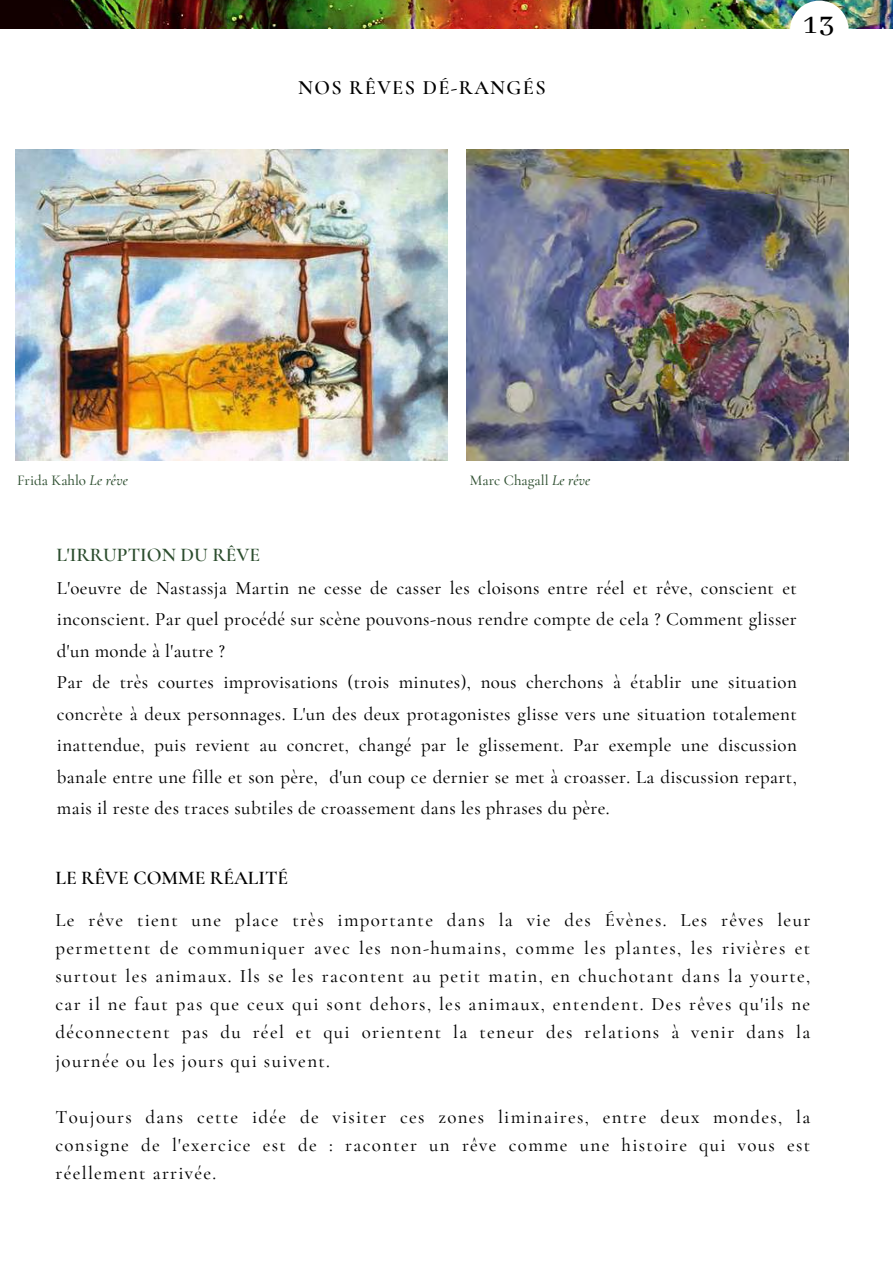
<style>
.page{position:relative;width:893px;height:1264px;background:#fff}
.page>*{position:absolute;margin:0;border:0;box-sizing:border-box;transform-origin:0 0}
.t1{font:500 31.5px "Abhaya Libre";color:#000}
.t2{font:600 20.4px "Cormorant Garamond";letter-spacing:.07em;color:#000}
.t3{font:600 19.5px "Cormorant Garamond";color:#000}
.t4{font:600 19.5px "Cormorant Garamond";color:#2c4d2e}
.t5{font:500 18.9px/31.5px "Cormorant Garamond";letter-spacing:.02em;color:#000;text-align:justify}
.t6{font:500 15px "Cormorant Garamond";color:#2c4d2e}
.s1{font-style:italic}
</style>
<div class="page">
<img style="left:15px;top:150px;width:432px;height:310px">
<img style="left:467px;top:150px;width:381px;height:310px">
<img style="left:0;top:0;width:892px;height:29px">
<div style="left:790px;top:1px;width:58px;height:58px;background:#fff;border-radius:50%"></div>
<p class="t2" style="left:298px;top:76px;width:249px">NOS RÊVES DÉ-RANGÉS</p>
<h1 class="t1" style="left:803px;top:7px;width:32px">13</h1>
<p class="t6" style="left:17px;top:471px;width:112px">Frida Kahlo <span class="s1">Le rêve</span></p>
<p class="t6" style="left:470px;top:471px;width:122px">Marc Chagall <span class="s1">Le rêve</span></p>
<p class="t4" style="left:56px;top:543px;width:205px">L'IRRUPTION DU RÊVE</p>
<p class="t5" style="left:57px;top:572px;width:741px;text-align:left">L'oeuvre de Nastassja Martin ne cesse de casser les cloisons entre réel et rêve, conscient et inconscient. Par quel procédé sur scène pouvons-nous rendre compte de cela ? Comment glisser d'un monde à l'autre ?<br>Par de très courtes improvisations (trois minutes), nous cherchons à établir une situation concrète à deux personnages. L'un des deux protagonistes glisse vers une situation totalement inattendue, puis revient au concret, changé par le glissement. Par exemple une discussion banale entre une fille et son père, d'un coup ce dernier se met à croasser. La discussion repart, mais il reste des traces subtiles de croassement dans les phrases du père.</p>
<p class="t3" style="left:55px;top:866px;width:234px">LE RÊVE COMME RÉALITÉ</p>
<p class="t5" style="left:55px;top:905px;width:756px;line-height:28.2px">Le rêve tient une place très importante dans la vie des Évènes. Les rêves leur permettent de communiquer avec les non-humains, comme les plantes, les rivières et surtout les animaux. Ils se les racontent au petit matin, en chuchotant dans la yourte, car il ne faut pas que ceux qui sont dehors, les animaux, entendent. Des rêves qu'ils ne déconnectent pas du réel et qui orientent la teneur des relations à venir dans la journée ou les jours qui suivent.</p>
<p class="t5" style="left:55px;top:1102px;width:756px;line-height:28px">Toujours dans cette idée de visiter ces zones liminaires, entre deux mondes, la consigne de l'exercice est de : raconter un rêve comme une histoire qui vous est réellement arrivée.</p>
</div>
